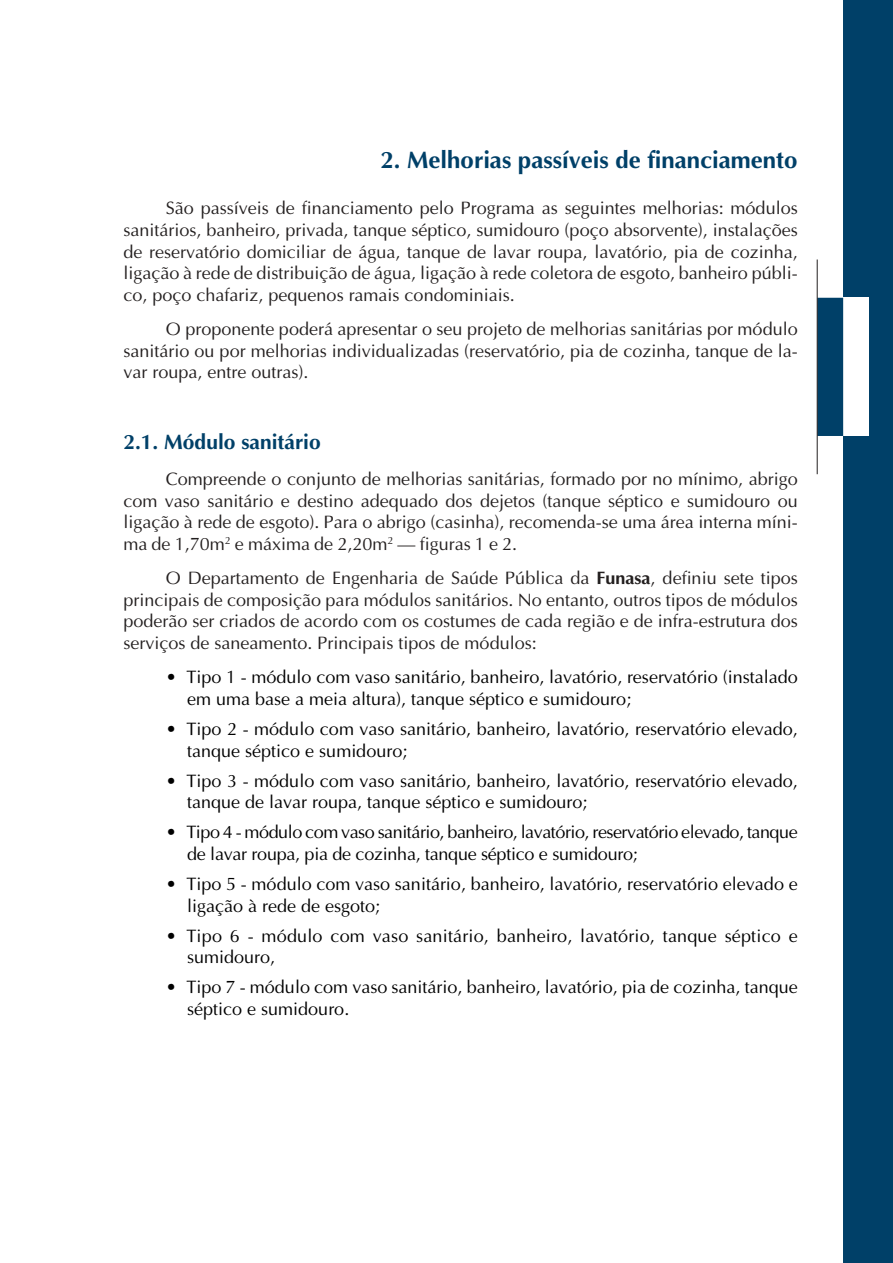
<style>
.page{position:relative;width:893px;height:1263px;background:#fff}
.page>*{position:absolute;margin:0;border:0;box-sizing:border-box;transform-origin:0 0}
.t1{font:700 24px "Ottawa";color:#004068}
.t2{font:700 21px "Ottawa";color:#004068}
.t3{font:18px/21.6px "Ottawa";color:#231f1f;text-align:justify}
.t4{font:18px/21.6px "Ottawa";color:#000}
.t5{font:18px/21.6px "Ottawa";letter-spacing:-.025em;color:#000}
.s1{font-weight:700}
</style>
<div class="page">
<div style="left:843px;top:0;width:49px;height:1263px;background:#004068"></div>
<div style="left:842px;top:298px;width:26px;height:138px;background:#fff"></div>
<div style="left:817px;top:298px;width:26px;height:138px;background:#004068;border:2px solid #004068"></div>
<hr style="left:816px;top:260px;width:1px;height:214px;background:#231f1f">
<h1 class="t1" style="left:380px;top:149px;width:418px">2. Melhorias passíveis de financiamento</h1>
<p class="t3" style="left:123px;top:199px;width:676px;text-indent:42px">São passíveis de financiamento pelo Programa as seguintes melhorias: módulos sanitários, banheiro, privada, tanque séptico, sumidouro (poço absorvente), instalações de reservatório domiciliar de água, tanque de lavar roupa, lavatório, pia de cozinha, ligação à rede de distribuição de água, ligação à rede coletora de esgoto, banheiro públi&shy;co, poço chafariz, pequenos ramais condominiais.</p>
<p class="t3" style="left:123px;top:320px;width:676px;text-indent:42px">O proponente poderá apresentar o seu projeto de melhorias sanitárias por módulo sanitário ou por melhorias individualizadas (reservatório, pia de cozinha, tanque de la&shy;var roupa, entre outras).</p>
<p class="t2" style="left:123px;top:433px;width:199px">2.1. Módulo sanitário</p>
<p class="t3" style="left:123px;top:470px;width:676px;text-indent:42px">Compreende o conjunto de melhorias sanitárias, formado por no mínimo, abrigo com vaso sanitário e destino adequado dos dejetos (tanque séptico e sumidouro ou ligação à rede de esgoto). Para o abrigo (casinha), recomenda-se uma área interna míni&shy;ma de 1,70m<sup>2</sup> e máxima de 2,20m<sup>2</sup> – figuras 1 e 2.</p>
<p class="t3" style="left:123px;top:569px;width:676px;text-indent:42px">O Departamento de Engenharia de Saúde Pública da <span class="s1">Funasa</span>, definiu sete tipos principais de composição para módulos sanitários. No entanto, outros tipos de módulos poderão ser criados de acordo com os costumes de cada região e de infra-estrutura dos serviços de saneamento. Principais tipos de módulos:</p>
<p class="t4" style="left:187px;top:668px;width:612px;text-indent:-21px">• Tipo 1 - módulo com vaso sanitário, banheiro, lavatório, reservatório (instalado em uma base a meia altura), tanque séptico e sumidouro;</p>
<p class="t4" style="left:187px;top:720px;width:612px;text-indent:-21px">• Tipo 2 - módulo com vaso sanitário, banheiro, lavatório, reservatório elevado, tanque séptico e sumidouro;</p>
<p class="t4" style="left:187px;top:771px;width:612px;text-indent:-21px">• Tipo 3 - módulo com vaso sanitário, banheiro, lavatório, reservatório elevado, tanque de lavar roupa, tanque séptico e sumidouro;</p>
<p class="t5" style="left:187px;top:823px;width:612px;text-indent:-21px">• Tipo 4 - módulo com vaso sanitário, banheiro, lavatório, reservatório elevado, tanque de lavar roupa, pia de cozinha, tanque séptico e sumidouro;</p>
<p class="t4" style="left:187px;top:875px;width:612px;text-indent:-21px">• Tipo 5 - módulo com vaso sanitário, banheiro, lavatório, reservatório elevado e ligação à rede de esgoto;</p>
<p class="t4" style="left:187px;top:926px;width:612px;text-indent:-21px">• Tipo 6 - módulo com vaso sanitário, banheiro, lavatório, tanque séptico e sumidouro,</p>
<p class="t4" style="left:187px;top:978px;width:612px;text-indent:-21px">• Tipo 7 - módulo com vaso sanitário, banheiro, lavatório, pia de cozinha, tanque séptico e sumidouro.</p>
</div>
